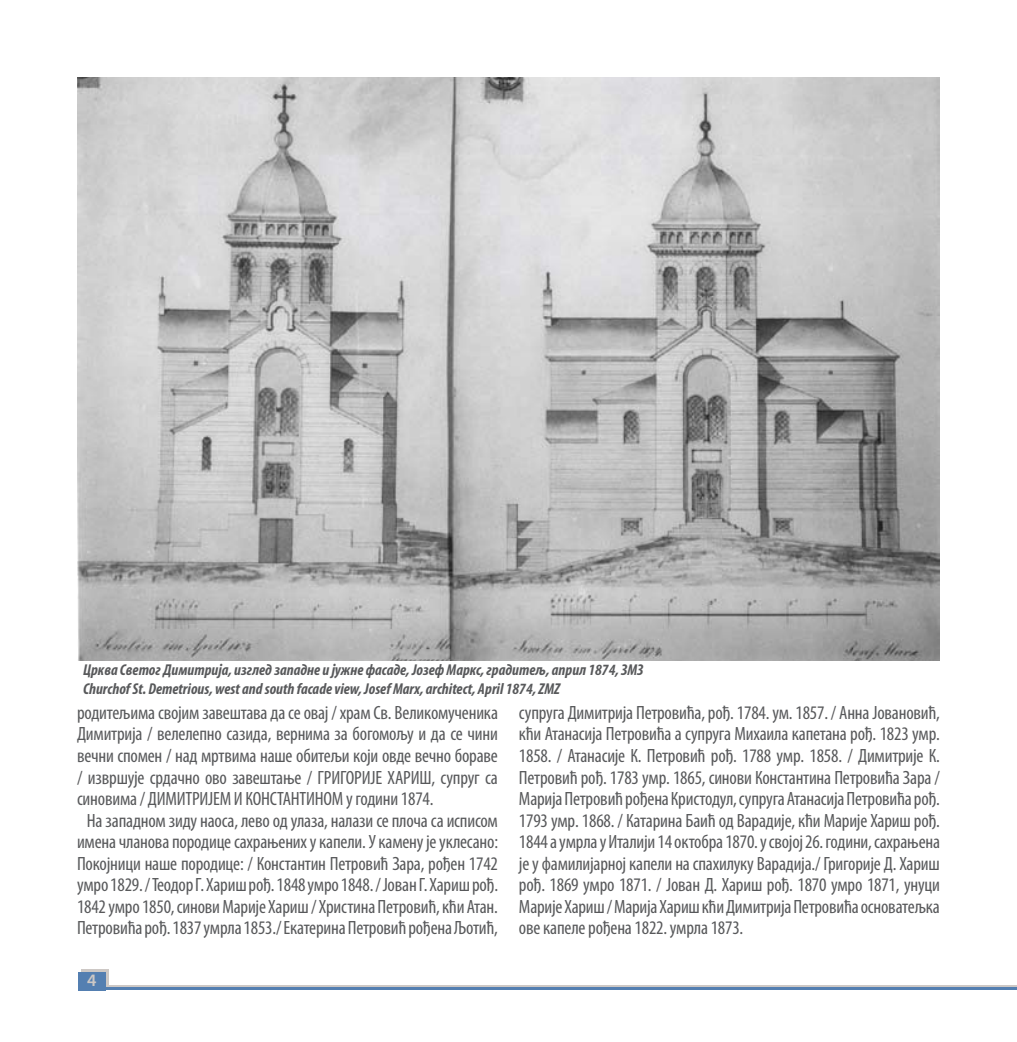
<style>
.page{position:relative;width:1017px;height:1042px;background:#fff}
.page>*{position:absolute;margin:0;border:0;box-sizing:border-box;transform-origin:0 0}
.t1{font:condensed 19.25px/21.5px "Myriad Pro";letter-spacing:-.01em;color:#58595b;text-align:justify}
.t2{font:600 17.5px "Myriad Pro";color:#cdc8c5}
.t3{font:italic 700 condensed 15.75px/18.9px "Myriad Pro";color:#58595b}
</style>
<div class="page">
<div style="left:81px;top:969px;width:27px;height:19px;background:#cdc8c5"></div>
<hr style="left:96px;top:985px;width:921px;height:3px;background:#cdc8c5">
<hr style="left:89px;top:987px;width:928px;height:3px;background:#547fb1">
<div style="left:79px;top:971px;width:27px;height:19px;background:#547fb1"></div>
<img style="left:77px;top:77px;width:863px;height:584px">
<p class="t3" style="left:83px;top:659px;width:562px">Црква Светог Димитрија, изглед западне и јужне фасаде, Јозеф Маркс, градитељ, април 1874, ЗМЗ<br>Churchof St. Demetrious, west and south facade view, Josef Marx, architect, April 1874, ZMZ</p>
<p class="t1" style="left:77px;top:701px;width:423px">родитељима својим завештава да се овај / храм Св. Великомученика</p>
<p class="t1" style="left:77px;top:723px;width:422px">Димитрија / велелепно сазида, вернима за богомољу и да се чини</p>
<p class="t1" style="left:77px;top:744px;width:422px">вечни спомен / над мртвима наше обитељи који овде вечно бораве</p>
<p class="t1" style="left:77px;top:766px;width:422px">/ извршује срдачно ово завештање / ГРИГОРИЈЕ ХАРИШ, супруг са</p>
<p class="t1" style="left:77px;top:788px;width:358px">синовима / ДИМИТРИЈЕМ И КОНСТАНТИНОМ у години 1874.</p>
<p class="t1" style="left:87px;top:809px;width:413px">На западном зиду наоса, лево од улаза, налази се плоча са исписом</p>
<p class="t1" style="left:77px;top:831px;width:423px">имена чланова породице сахрањених у капели. У камену је уклесано:</p>
<p class="t1" style="left:77px;top:852px;width:423px">Покојници наше породице: / Константин Петровић Зара, рођен 1742</p>
<p class="t1" style="left:77px;top:874px;width:423px">умро 1829. / Теодор Г. Хариш рођ. 1848 умро 1848. / Јован Г. Хариш рођ.</p>
<p class="t1" style="left:77px;top:895px;width:422px">1842 умро 1850, синови Марије Хариш / Христина Петровић, кћи Атан.</p>
<p class="t1" style="left:77px;top:917px;width:422px">Петровића рођ. 1837 умрла 1853./ Екатерина Петровић рођена Љотић,</p>
<p class="t2" style="left:87px;top:969px;width:11px">4</p>
<p class="t1" style="left:519px;top:701px;width:423px">супруга Димитрија Петровића, рођ. 1784. ум. 1857. / Анна Јовановић, кћи Атанасија Петровића а супруга Михаила капетана рођ. 1823 умр.<br>1858. / Атанасије К. Петровић рођ. 1788 умр. 1858. / Димитрије К.<br>Петровић рођ. 1783 умр. 1865, синови Константина Петровића Зара / Марија Петровић рођена Кристодул, супруга Атанасија Петровића рођ.<br>1793 умр. 1868. / Катарина Баић од Варадије, кћи Марије Хариш рођ.<br>1844 а умрла у Италији 14 октобра 1870. у својој 26. години, сахрањена је у фамилијарној капели на спахилуку Варадија./ Григорије Д. Хариш рођ. 1869 умро 1871. / Јован Д. Хариш рођ. 1870 умро 1871, унуци Марије Хариш / Марија Хариш кћи Димитрија Петровића основатељка ове капеле рођена 1822. умрла 1873.</p>
</div>
